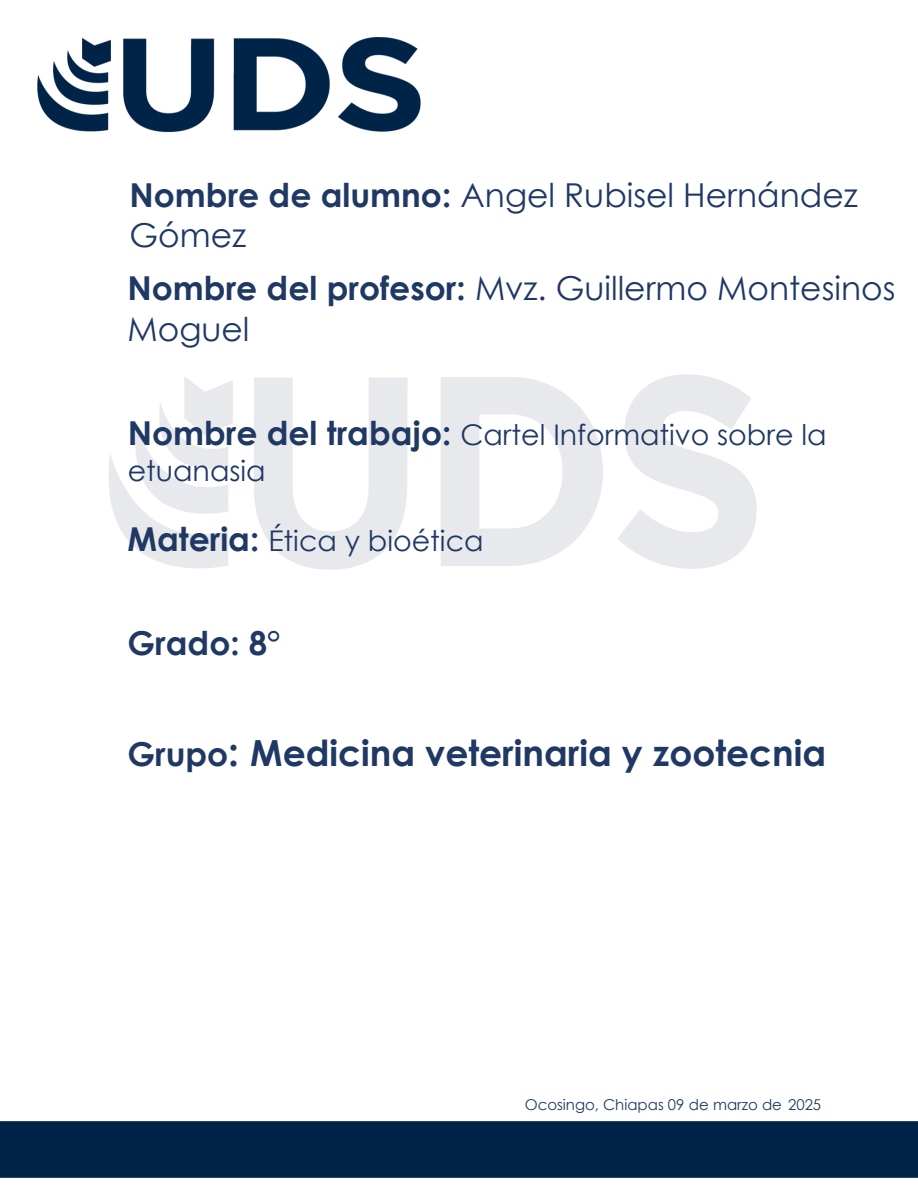
<style>
.page{position:relative;width:918px;height:1188px;background:#fff}
.page>*{position:absolute;margin:0;border:0;box-sizing:border-box;transform-origin:0 0}
.t1{font:700 36px "Century Gothic";color:#1f3864}
.t2{font:33px/40.5px "Century Gothic";color:#1f3864}
.t3{font:700 33px "Century Gothic";color:#1f3864}
.t4{font:28.5px/36px "Century Gothic";color:#1f3864}
.t5{font:15px "Century Gothic";color:#1f3864}
.s1{font-weight:700}
.s2{font-weight:700;font-size:33px}
.s3{font-style:inherit}
.s4{font-size:33px}
.s5{font-size:39px}
</style>
<div class="page">
<img style="left:108px;top:375px;width:649px;height:195px">
<div style="left:0;top:1122px;width:918px;height:55px;background:#002348"></div>
<img style="left:37px;top:37px;width:384px;height:96px">
<p class="t2" style="left:130px;top:174px;width:730px"><span class="s1">Nombre de alumno:</span> Angel Rubisel Hernández<br>Gómez</p>
<p class="t2" style="left:128px;top:267px;width:770px"><span class="s1">Nombre del profesor</span><span class="s1">:</span> Mvz. Guillermo Montesinos<br>Moguel</p>
<p class="t4" style="left:128px;top:416px;width:700px"><span class="s2">Nombre del trabajo:</span> Cartel Informativo sobre la etuanasia</p>
<p class="t4" style="left:128px;top:522px;width:358px"><span class="s2">Materia:</span> Ética y bioética</p>
<p class="t3" style="left:128px;top:622px;width:154px">Grado: <span class="s3">8</span>°</p>
<p class="t1" style="left:128px;top:730px;width:700px"><span class="s4">Grupo</span><span class="s5">:</span> Medicina veterinaria y zootecnia</p>
<p class="t5" style="left:525px;top:1095px;width:298px">Ocosingo, Chiapas <span class="s3">09</span> de <span class="s3">marzo</span> de 202<span class="s3">5</span></p>
</div>
